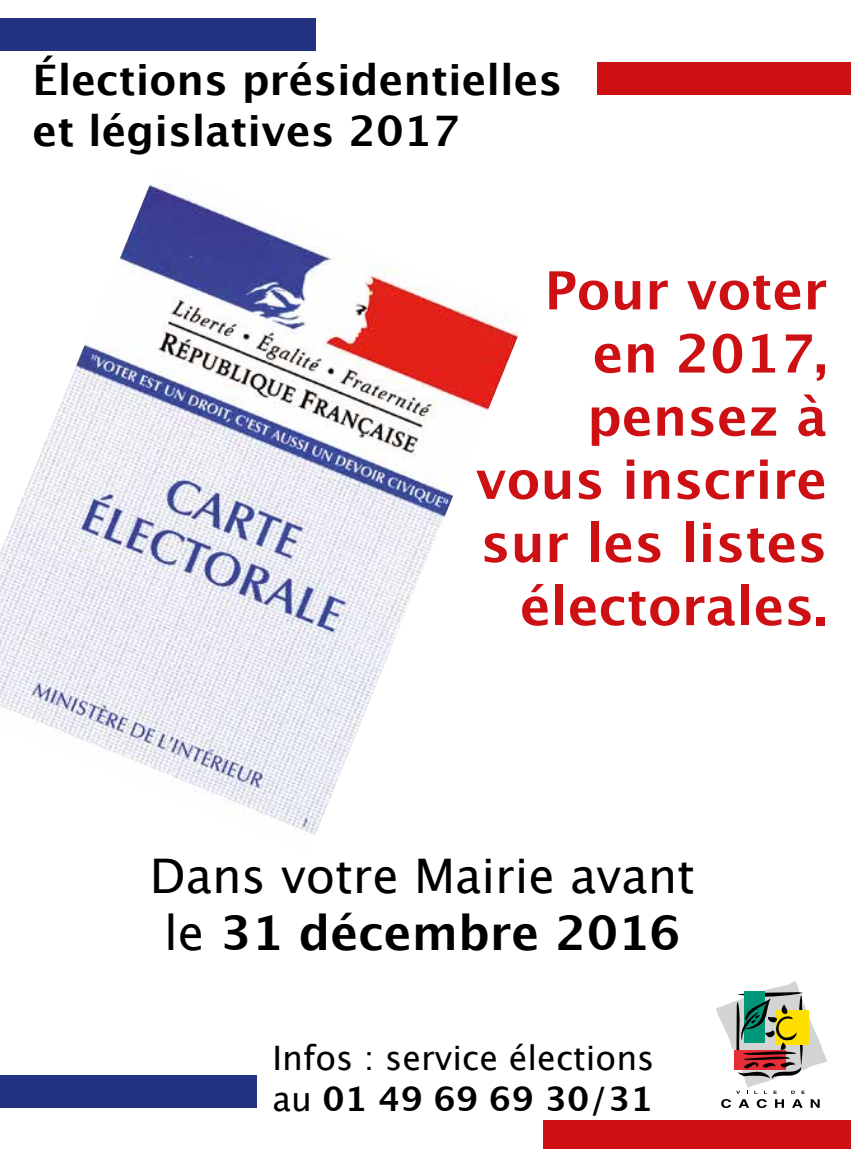
<style>
.page{position:relative;width:851px;height:1149px;background:#fff}
.page>*{position:absolute;margin:0;border:0;box-sizing:border-box;transform-origin:0 0}
.t1{font:700 52.65px/63.2px "Lucida Grande";color:#cd1013;text-align:right}
.t2{font:47.7px/57.2px "Lucida Grande";color:#000}
.t3{font:700 42px/50.6px "Lucida Grande";color:#000}
.t4{font:33.6px/40.3px "Lucida Grande";color:#000}
.s1{font-weight:700}
</style>
<div class="page">
<div style="left:0;top:18px;width:315px;height:32px;background:#243282"></div>
<div style="left:597px;top:62px;width:253px;height:32px;background:#cd1013"></div>
<img style="left:0;top:184px;width:519px;height:651px">
<div style="left:0;top:1075px;width:256px;height:32px;background:#243282"></div>
<div style="left:543px;top:1119px;width:307px;height:29px;background:#cd1013"></div>
<svg style="left:716px;top:981px;width:111px;height:126px"></svg>
<p class="t3" style="left:33px;top:55px;width:531px">Élections présidentielles et législatives 2017</p>
<p class="t1" style="left:475px;top:258px;width:353px">Pour voter en 2017, pensez à vous inscrire sur les listes électorales.</p>
<p class="t2" style="left:150px;top:847px;width:546px">Dans votre Mairie avant le <span class="s1">31 décembre 2016</span></p>
<p class="t4" style="left:272px;top:1038px;width:383px">Infos : service élections au <span class="s1">01 49 69 69 30/31</span></p>
</div>
